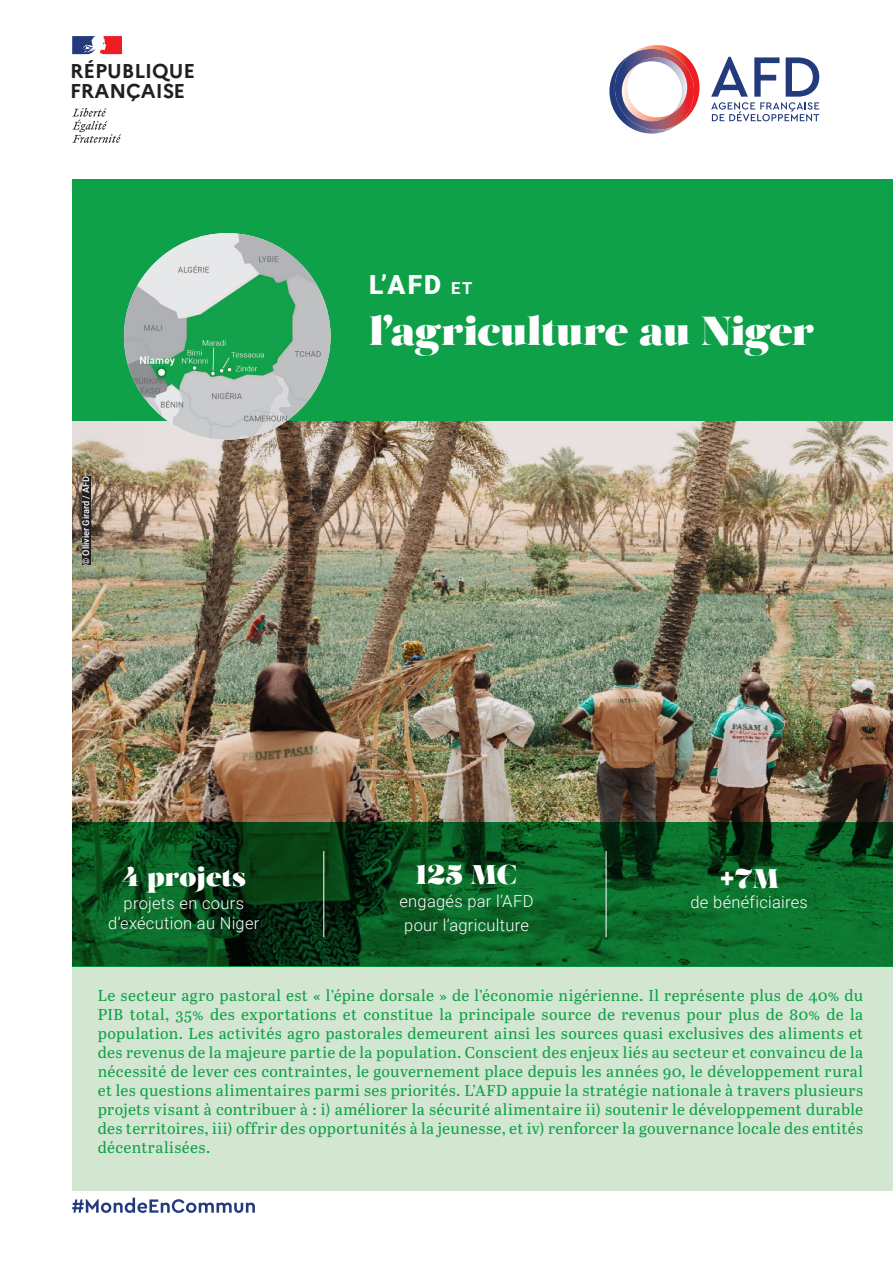
<style>
.page{position:relative;width:893px;height:1263px;background:#fff}
.page>*{position:absolute;margin:0;border:0;box-sizing:border-box;transform-origin:0 0}
.COUV_Titre{font:40.5px "Salome";letter-spacing:-.02em;color:#fff}
.Chiffre_Clé_-_L1{font:27px "Salome";letter-spacing:-.005em;color:#fff}
.COUVERTURE_-_Texte_c{font:27px "Salome";color:#fff}
.t1{font:900 26.25px "Roboto";color:#fff}
.t2{font:700 19.95px "Marianne";color:#231f20}
.COUVERTURE_-_Texte_c-2{font:300 16.5px "Roboto";letter-spacing:.015em;color:#fff}
.Chiffre_Clé_-_L1-2{font:300 16.5px "Roboto";letter-spacing:.02em;color:#fff}
.COUVERTURE_-_Texte_c-3{font:15.75px/18.9px "Abril Text";letter-spacing:.025em;color:#0fa14a;text-align:justify}
.copyright{font:500 9.15px "Roboto";letter-spacing:-.01em;color:#fff}
.s1{font-weight:700;font-size:16.5px}
.s2{font-family:"Gotham";font-weight:700}
</style>
<div class="page">
<svg style="left:72px;top:36px;width:50px;height:18px"></svg>
<svg style="left:72px;top:108px;width:49px;height:35px"></svg>
<svg style="left:609px;top:45px;width:90px;height:89px"></svg>
<img style="left:615px;top:49px;width:79px;height:81px">
<svg style="left:711px;top:57px;width:108px;height:64px"></svg>
<img style="left:72px;top:420px;width:821px;height:402px">
<div style="left:72px;top:179px;width:821px;height:241px;background:#0fa14a"></div>
<img style="left:124px;top:233px;width:207px;height:207px;border-radius:103px">
<div style="left:82px;top:476px;width:9px;height:89px;background:#231f20"></div>
<div style="left:72px;top:966px;width:821px;height:225px;background:#d3e6d1"></div>
<svg style="left:72px;top:822px;width:821px;height:144px;background:#095520"></svg>
<hr style="left:606px;top:851px;width:1px;height:86px;background:#fff">
<hr style="left:323px;top:851px;width:1px;height:86px;background:#fff">
<svg style="left:72px;top:1197px;width:183px;height:16px"></svg>
<p class="t2" style="left:70px;top:58px;width:127px">RÉPUBLIQUE</p>
<p class="t2" style="left:70px;top:79px;width:117px">FRANÇAISE</p>
<p class="copyright" style="left:79px;top:565px;width:90px;rotate:-90deg">© Ollivier Girard / AFD</p>
<p class="t1" style="left:369px;top:267px;width:105px">L’AFD <span class="s1">ET</span></p>
<p class="COUV_Titre" style="left:369px;top:304px;width:447px">l’agriculture au Niger</p>
<p class="Chiffre_Clé_-_L1" style="left:122px;top:858px;width:126px">4 projets</p>
<p class="COUVERTURE_-_Texte_c-2" style="left:124px;top:892px;width:122px">projets en cours</p>
<p class="COUVERTURE_-_Texte_c-2" style="left:108px;top:912px;width:153px">d’exécution au Niger</p>
<p class="Chiffre_Clé_-_L1" style="left:416px;top:856px;width:103px">125 M€</p>
<p class="Chiffre_Clé_-_L1-2" style="left:399px;top:890px;width:136px">engagés par l’AFD</p>
<p class="COUVERTURE_-_Texte_c-2" style="left:404px;top:914px;width:126px">pour l’agriculture</p>
<p class="COUVERTURE_-_Texte_c" style="left:719px;top:861px;width:61px"><span class="s2">+</span>7M</p>
<p class="COUVERTURE_-_Texte_c-2" style="left:690px;top:891px;width:119px">de bénéficiaires</p>
<p class="COUVERTURE_-_Texte_c-3" style="left:98px;top:985px;width:767px">Le secteur agro pastoral est « l’épine dorsale » de l’économie nigérienne. Il représente plus de 40% du PIB total, 35% des exportations et constitue la principale source de revenus pour plus de 80% de la population. Les activités agro pastorales demeurent ainsi les sources quasi exclusives des aliments et des revenus de la majeure partie de la population. Conscient des enjeux liés au secteur et convaincu de la nécessité de lever ces contraintes, le gouvernement place depuis les années 90, le développement rural et les questions alimentaires parmi ses priorités. L’AFD appuie la stratégie nationale à travers plusieurs projets visant à contribuer à : i) améliorer la sécurité alimentaire ii) soutenir le développement durable des territoires, iii) offrir des opportunités à la jeunesse, et iv) renforcer la gouvernance locale des entités décentralisées.</p>
</div>
